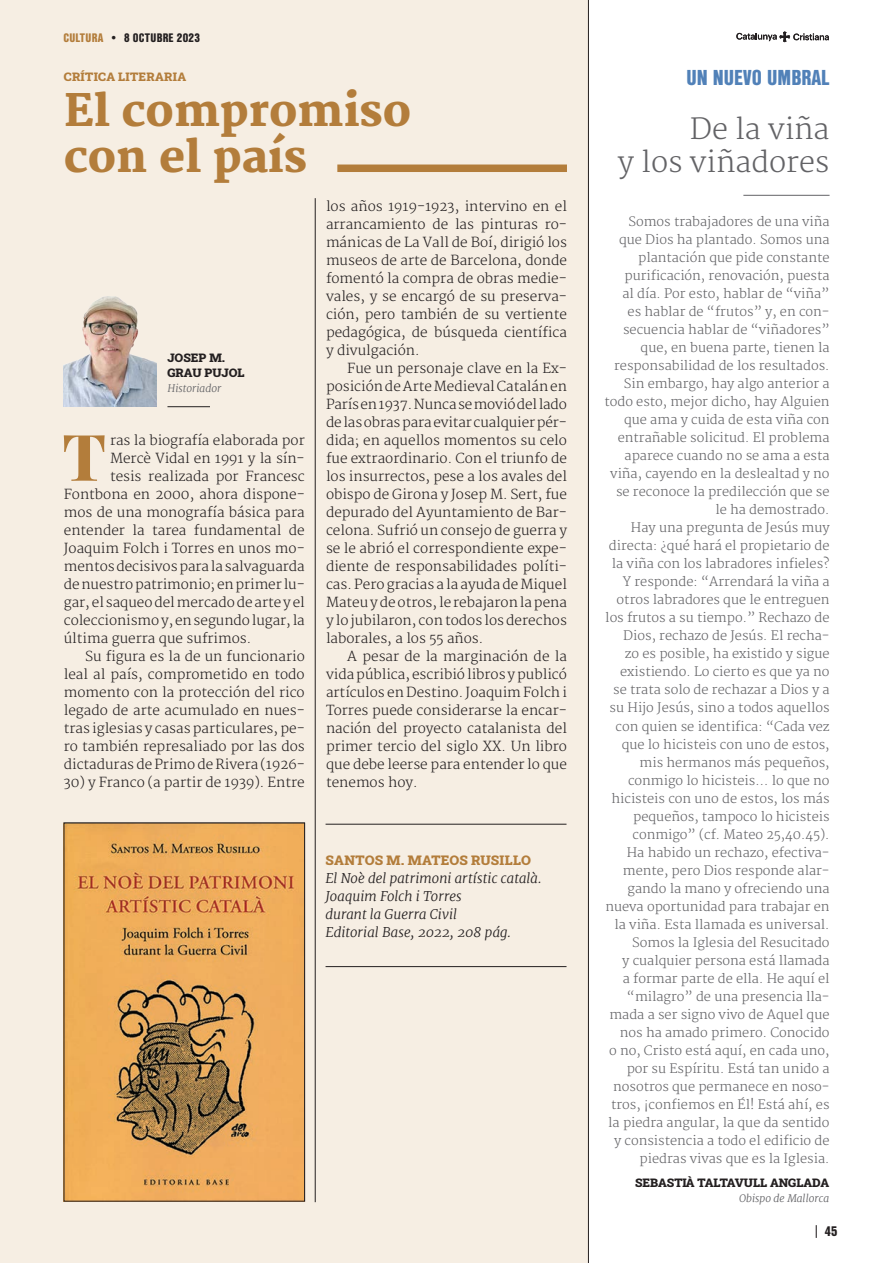
<style>
.page{position:relative;width:893px;height:1263px;background:#fff}
.page>*{position:absolute;margin:0;border:0;box-sizing:border-box;transform-origin:0 0}
.t1{font:800 64.35px "Playfair Display";color:#b37d3b}
.TITOLS_CULTURA{font:800 43.5px "Merriweather";color:#b37d3b}
.TITULO_ESGLESIA_EN_SORTIDA{font:300 28.5px "Merriweather";color:#636366}
.HEADER_ESGLESIA_SORTIDA{font:900 21px "Nimbus San Con LOT";color:#5181b8}
.TEXTO_PPAL_ESP{font:300 13.5px/18px "Merriweather";color:#231f20;text-align:justify}
.TEXTO_PPAL_CAT{font:italic 300 13.5px/18px "Merriweather";color:#231f20}
.TEXTO_PPAL_CAT-2{font:13.5px "Roboto Slab";letter-spacing:.015em;color:#b37d3b}
.t2{font:900 13.5px "Nimbus San Con LOT";color:#231f20}
.TXT_ESGLESIA_ENSORTIDA_ESPAÑOL{font:300 12.75px/18px "Merriweather";color:#636366;text-align:right}
.NOM_REDACTORS{font:12px "Roboto Slab";color:#231f20}
.t3{font:900 12px "Nimbus San Con LOT";letter-spacing:.02em;color:#231f20}
.t4{font:12px "Roboto Slab";letter-spacing:.03em;color:#b37d3b}
.CARREC_REDACTORS{font:italic 300 10.5px "Merriweather";color:#636366}
.s1{color:#b37d3b}
</style>
<div class="page">
<div style="left:0;top:0;width:588px;height:1263px;background:#f6eee3"></div>
<hr style="left:588px;top:0;width:1px;height:1263px;background:#231f20">
<hr style="left:326px;top:824px;width:240px;height:1px;background:#231f20">
<svg style="left:66px;top:825px;width:237px;height:374px;background:#da9e55"></svg>
<div style="left:64px;top:823px;width:241px;height:378px;border:1px solid #231f20"></div>
<div style="left:337px;top:164px;width:230px;height:8px;background:#b37d3b"></div>
<hr style="left:326px;top:966px;width:240px;height:1px;background:#231f20">
<hr style="left:315px;top:198px;width:1px;height:1004px;background:#231f20">
<hr style="left:167px;top:406px;width:43px;height:1px;background:#231f20">
<hr style="left:743px;top:195px;width:86px;height:1px;background:#636366">
<img style="left:63px;top:296px;width:93px;height:111px">
<svg style="left:816px;top:1225px;width:1px;height:13px"></svg>
<svg style="left:736px;top:31px;width:93px;height:11px"></svg>
<p class="t3" style="left:63px;top:28px;width:138px"><span class="s1">CULTURA</span> • 8 OCTUBRE 2023</p>
<p class="t4" style="left:64px;top:68px;width:124px">CRÍTICA LITERARIA</p>
<p class="TITOLS_CULTURA" style="left:64px;top:85px;width:349px">El compromiso</p>
<p class="TITOLS_CULTURA" style="left:64px;top:131px;width:245px">con el país</p>
<p class="NOM_REDACTORS" style="left:167px;top:349px;width:59px">JOSEP M.</p>
<p class="NOM_REDACTORS" style="left:167px;top:364px;width:79px">GRAU PUJOL</p>
<p class="CARREC_REDACTORS" style="left:167px;top:382px;width:55px">Historiador</p>
<p class="t1" style="left:62px;top:406px;width:45px">T</p>
<p class="TEXTO_PPAL_ESP" style="left:110px;top:432px;width:196px">ras la biografía elaborada por</p>
<p class="TEXTO_PPAL_ESP" style="left:110px;top:450px;width:196px">Mercè Vidal en 1991 y la sín-</p>
<p class="TEXTO_PPAL_ESP" style="left:110px;top:468px;width:196px">tesis realizada por Francesc</p>
<p class="TEXTO_PPAL_ESP" style="left:64px;top:486px;width:242px">Fontbona en 2000, ahora dispone-</p>
<p class="TEXTO_PPAL_ESP" style="left:64px;top:504px;width:242px">mos de una monografía básica para</p>
<p class="TEXTO_PPAL_ESP" style="left:64px;top:522px;width:242px">entender la tarea fundamental de</p>
<p class="TEXTO_PPAL_ESP" style="left:64px;top:540px;width:242px">Joaquim Folch i Torres en unos mo-</p>
<p class="TEXTO_PPAL_ESP" style="left:64px;top:558px;width:242px">mentos decisivos para la salvaguarda</p>
<p class="TEXTO_PPAL_ESP" style="left:64px;top:576px;width:242px">de nuestro patrimonio; en primer lu-</p>
<p class="TEXTO_PPAL_ESP" style="left:64px;top:594px;width:242px">gar, el saqueo del mercado de arte y el</p>
<p class="TEXTO_PPAL_ESP" style="left:64px;top:612px;width:242px">coleccionismo y, en segundo lugar, la</p>
<p class="TEXTO_PPAL_ESP" style="left:64px;top:630px;width:189px">última guerra que sufrimos.</p>
<p class="TEXTO_PPAL_ESP" style="left:64px;top:648px;width:242px;text-indent:21px">Su figura es la de un funcionario leal al país, comprometido en todo momento con la protección del rico legado de arte acumulado en nues&shy;tras iglesias y casas particulares, pe&shy;ro también represaliado por las dos dictaduras de Primo de Rivera (1926-</p>
<p class="TEXTO_PPAL_ESP" style="left:64px;top:773px;width:242px">30) y Franco (a partir de 1939). Entre</p>
<p class="TEXTO_PPAL_ESP" style="left:326px;top:198px;width:242px">los años 1919-1923, intervino en el arrancamiento de las pinturas ro&shy;mánicas de La Vall de Boí, dirigió los museos de arte de Barcelona, donde fomentó la compra de obras medie&shy;vales, y se encargó de su preserva&shy;ción, pero también de su vertiente pedagógica, de búsqueda científica y divulgación.</p>
<p class="TEXTO_PPAL_ESP" style="left:326px;top:360px;width:242px;text-indent:21px">Fue un personaje clave en la Ex&shy;posición de Arte Medieval Catalán en París en 1937. Nunca se movió del lado de las obras para evitar cualquier pér&shy;dida; en aquellos momentos su celo fue extraordinario. Con el triunfo de los insurrectos, pese a los avales del obispo de Girona y Josep M. Sert, fue depurado del Ayuntamiento de Bar&shy;celona. Sufrió un consejo de guerra y se le abrió el correspondiente expe&shy;diente de responsabilidades políti&shy;cas. Pero gracias a la ayuda de Miquel Mateu y de otros, le rebajaron la pena y lo jubilaron, con todos los derechos laborales, a los 55 años.</p>
<p class="TEXTO_PPAL_ESP" style="left:326px;top:647px;width:242px;text-indent:21px">A pesar de la marginación de la vida pública, escribió libros y publicó artículos en Destino. Joaquim Folch i Torres puede considerarse la encar&shy;nación del proyecto catalanista del primer tercio del siglo XX. Un libro que debe leerse para entender lo que tenemos hoy.</p>
<p class="TEXTO_PPAL_CAT-2" style="left:326px;top:850px;width:207px">SANTOS M. MATEOS RUSILLO</p>
<p class="TEXTO_PPAL_CAT" style="left:326px;top:869px;width:217px">El Noè del patrimoni artístic català.<br>Joaquim Folch i Torres</p>
<p class="TEXTO_PPAL_CAT" style="left:326px;top:905px;width:133px">durant la Guerra Civil</p>
<p class="TEXTO_PPAL_CAT" style="left:326px;top:923px;width:187px">Editorial Base, 2022, 208 pág.</p>
<p class="HEADER_ESGLESIA_SORTIDA" style="left:686px;top:61px;width:145px">UN NUEVO UMBRAL</p>
<p class="TITULO_ESGLESIA_EN_SORTIDA" style="left:690px;top:112px;width:141px">De la viña</p>
<p class="TITULO_ESGLESIA_EN_SORTIDA" style="left:618px;top:145px;width:213px">y los viñadores</p>
<p class="TXT_ESGLESIA_ENSORTIDA_ESPAÑOL" style="left:604px;top:213px;width:227px">Somos trabajadores de una viña que Dios ha plantado. Somos una plantación que pide constante purificación, renovación, puesta<br>al día. Por esto, hablar de “viña”<br>es hablar de “frutos” y, en con&shy;secuencia hablar de “viñadores” que, en buena parte, tienen la responsabilidad de los resultados.<br>Sin embargo, hay algo anterior a todo esto, mejor dicho, hay Alguien que ama y cuida de esta viña con entrañable solicitud. El problema aparece cuando no se ama a esta viña, cayendo en la deslealtad y no se reconoce la predilección que se le ha demostrado.</p>
<p class="TXT_ESGLESIA_ENSORTIDA_ESPAÑOL" style="left:605px;top:519px;width:226px">Hay una pregunta de Jesús muy directa: ¿qué hará el propietario de la viña con los labradores infieles?<br>Y responde: “Arrendará la viña a otros labradores que le entreguen los frutos a su tiempo.” Rechazo de Dios, rechazo de Jesús. El recha-<br>zo es posible, ha existido y sigue existiendo. Lo cierto es que ya no se trata solo de rechazar a Dios y a su Hijo Jesús, sino a todos aquellos con quien se identifica: “Cada vez que lo hicisteis con uno de estos, mis hermanos más pequeños, conmigo lo hicisteis... lo que no hicisteis con uno de estos, los más pequeños, tampoco lo hicisteis conmigo” (cf. Mateo 25,40.45).</p>
<p class="TXT_ESGLESIA_ENSORTIDA_ESPAÑOL" style="left:605px;top:843px;width:226px">Ha habido un rechazo, efectiva&shy;mente, pero Dios responde alar&shy;gando la mano y ofreciendo una nueva oportunidad para trabajar en la viña. Esta llamada es universal.<br>Somos la Iglesia del Resucitado<br>y cualquier persona está llamada<br>a formar parte de ella. He aquí el “milagro” de una presencia lla&shy;mada a ser signo vivo de Aquel que nos ha amado primero. Conocido<br>o no, Cristo está aquí, en cada uno, por su Espíritu. Está tan unido a nosotros que permanece en noso&shy;tros, ¡confiemos en Él! Está ahí, es la piedra angular, la que da sentido y consistencia a todo el edificio de piedras vivas que es la Iglesia.</p>
<p class="NOM_REDACTORS" style="left:635px;top:1174px;width:196px">SEBASTIÀ TALTAVULL ANGLADA</p>
<p class="CARREC_REDACTORS" style="left:739px;top:1192px;width:91px">Obispo de Mallorca</p>
<p class="t2" style="left:825px;top:1221px;width:14px">45</p>
</div>
